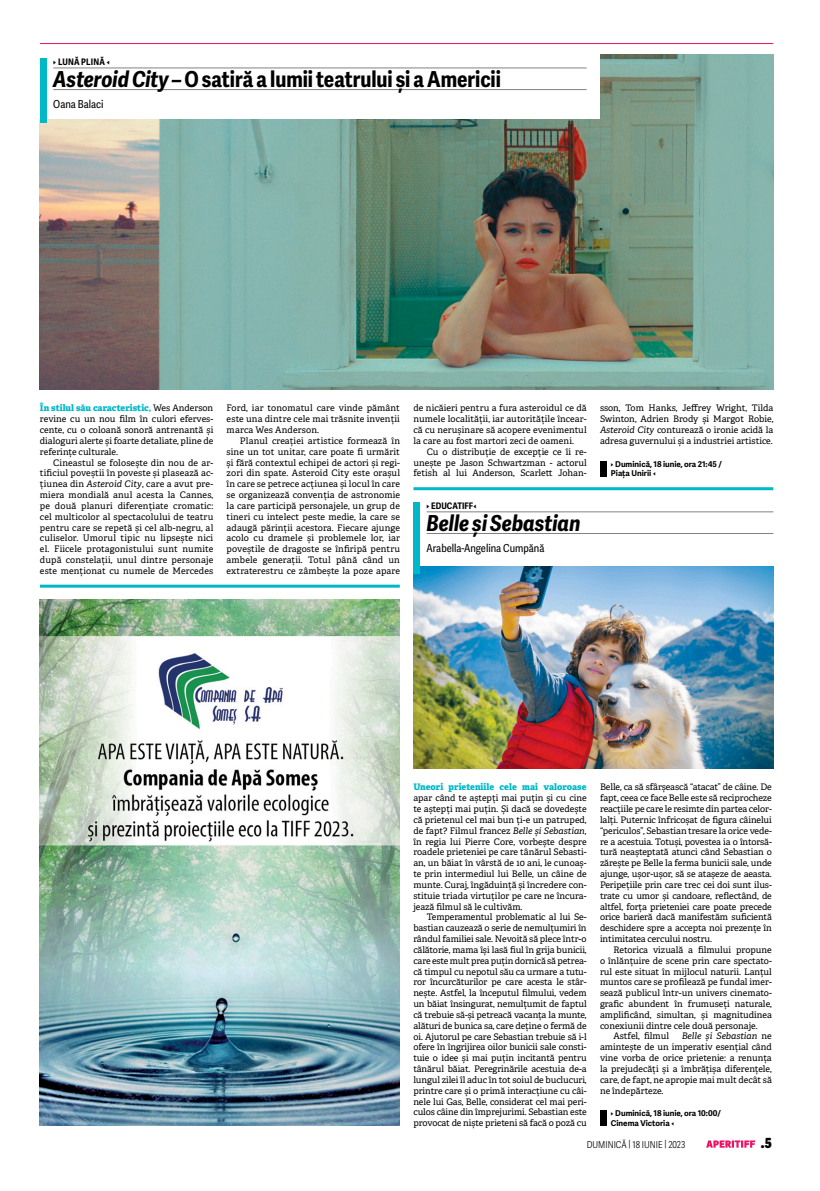
<style>
.page{position:relative;width:820px;height:1191px;background:#fff}
.page>*{position:absolute;margin:0;border:0;box-sizing:border-box;transform-origin:0 0}
.t1{font:700 22px "Adelle Sans Cnd";color:#000}
.t2{font:italic 700 22px "Adelle Sans Cnd";color:#000}
.t3{font:14px "Adelle Sans Cnd Hv";color:#000}
.t4{font:11px "Adelle Sans Cnd";color:#000}
.t5{font:9.5px "Adelle Sans Cnd Lt";color:#000}
.t6{font:9px/10.8px "Adelle";color:#000;text-align:justify}
.t7{font:800 9px "Adelle";color:#00b8c7}
.t8{font:700 9px "Adelle Sans Cnd";color:#000}
.t9{font:700 8px/9.6px "Adelle Sans";color:#000}
.s1{font-style:italic}
.s2{font-weight:800;color:#00b8c7}
</style>
<div class="page">
<hr style="left:40px;top:43px;width:733px;height:1px;background:#ed1064">
<svg style="left:706px;top:1140px;width:48px;height:7px"></svg>
<img style="left:413px;top:567px;width:360px;height:201px">
<img style="left:40px;top:54px;width:733px;height:336px">
<div style="left:34px;top:49px;width:565px;height:70px;background:#fff"></div>
<img style="left:40px;top:599px;width:359px;height:526px">
<hr style="left:40px;top:584px;width:359px;height:3px;background:#00b8c7">
<div style="left:599px;top:461px;width:6px;height:15px;background:#000"></div>
<div style="left:40px;top:59px;width:6px;height:64px;background:#00b8c7"></div>
<hr style="left:53px;top:68px;width:533px;height:1px;background:#7f8284">
<hr style="left:53px;top:89px;width:533px;height:1px;background:#7f8284">
<div style="left:599px;top:1110px;width:7px;height:15px;background:#000"></div>
<div style="left:413px;top:502px;width:6px;height:72px;background:#00b8c7"></div>
<hr style="left:426px;top:511px;width:347px;height:1px;background:#7f8284">
<hr style="left:426px;top:533px;width:347px;height:1px;background:#7f8284">
<hr style="left:413px;top:487px;width:360px;height:3px;background:#00b8c7">
<p class="t8" style="left:53px;top:55px;width:58px">I LUNĂ PLINĂ L</p>
<h1 class="t1" style="left:53px;top:63px;width:449px"><span class="s1">Asteroid City –</span>O satiră a lumii teatrului și a Americii</h1>
<p class="t4" style="left:53px;top:96px;width:52px">Oana Balaci</p>
<p class="t6" style="left:40px;top:403px;width:175px"><span class="s2">În stilul său caracteristic,</span> Wes Anderson revine cu un nou film în culori eferves&shy;cente, cu o coloană sonoră antrenantă și dialoguri alerte și foarte detaliate, pline de referințe culturale.</p>
<p class="t6" style="left:40px;top:457px;width:175px;text-indent:13px">Cineastul se folosește din nou de ar&shy;tificiul poveștii în poveste și plasează ac&shy;țiunea din <span class="s1">Asteroid City</span>, care a avut pre&shy;miera mondială anul acesta la Cannes, pe două planuri diferențiate cromatic: cel multicolor al spectacolului de teatru pentru care se repetă și cel alb-negru, al culiselor. Umorul tipic nu lipsește nici el. Fiicele protagonistului sunt numite după constelații, unul dintre personaje este menționat cu numele de Mercedes</p>
<p class="t6" style="left:226px;top:403px;width:175px">Ford, iar tonomatul care vinde pământ este una dintre cele mai trăsnite invenții marca Wes Anderson.</p>
<p class="t6" style="left:226px;top:435px;width:175px;text-indent:13px">Planul creației artistice formează în sine un tot unitar, care poate fi urmărit și fără contextul echipei de actori și regi&shy;zori din spate. Asteroid City este orașul în care se petrece acțiunea și locul în care se organizează convenția de astronomie la care participă personajele, un grup de tineri cu intelect peste medie, la care se adaugă părinții acestora. Fiecare ajunge acolo cu dramele și problemele lor, iar poveștile de dragoste se înfiripă pentru ambele generații. Totul până când un extraterestru ce zâmbește la poze apare</p>
<p class="t6" style="left:413px;top:403px;width:175px">de nicăieri pentru a fura asteroidul ce dă numele localității, iar autoritățile încear&shy;că cu nerușinare să acopere evenimentul la care au fost martori zeci de oameni.</p>
<p class="t6" style="left:413px;top:446px;width:175px;text-indent:13px">Cu o distribuție de excepție ce îi re&shy;unește pe Jason Schwartzman - actorul fetish al lui Anderson, Scarlett Johan-</p>
<p class="t8" style="left:426px;top:499px;width:51px">I EDUCATIFFL</p>
<h1 class="t2" style="left:426px;top:506px;width:155px">Belle și Sebastian</h1>
<p class="t4" style="left:426px;top:540px;width:119px">Arabella-Angelina Cumpănă</p>
<p class="t6" style="left:599px;top:403px;width:175px">sson, Tom Hanks, Jeffrey Wright, Tilda Swinton, Adrien Brody și Margot Robie, <span class="s1">Asteroid City</span> conturează o ironie acidă la adresa guvernului și a industriei artistice.</p>
<p class="t9" style="left:610px;top:459px;width:112px">I Duminică, 18 iunie, ora 21:45 /<br>Piața Unirii L</p>
<p class="t7" style="left:413px;top:781px;width:175px">Uneori prieteniile cele mai valoroase</p>
<p class="t6" style="left:413px;top:793px;width:175px">apar când te aștepți mai puțin și cu cine te aștepți mai puțin. Și dacă se dovedește că prietenul cel mai bun ți-e un patruped, de fapt? Filmul francez <span class="s1">Belle și Sebastian, </span>în regia lui Pierre Core, vorbește despre roadele prieteniei pe care tânărul Sebasti&shy;an, un băiat în vârstă de 10 ani, le cunoaș&shy;te prin intermediul lui Belle, un câine de munte. Curaj, îngăduință și încredere con&shy;stituie triada virtuților pe care ne încura&shy;jează filmul să le cultivăm.</p>
<p class="t6" style="left:413px;top:912px;width:175px;text-indent:13px">Temperamentul problematic al lui Se&shy;bastian cauzează o serie de nemulțumiri în rândul familiei sale. Nevoită să plece într-o călătorie, mama își lasă fiul în grija bunicii, care este mult prea puțin dornică să petrea&shy;că timpul cu nepotul său ca urmare a tutu&shy;ror încurcăturilor pe care acesta le stâr&shy;nește. Astfel, la începutul filmului, vedem un băiat însingurat, nemulțumit de faptul că trebuie să-și petreacă vacanța la munte, alături de bunica sa, care deține o fermă de oi. Ajutorul pe care Sebastian trebuie să i-l ofere în îngrijirea oilor bunicii sale consti&shy;tuie o idee și mai puțin incitantă pentru tânărul băiat. Peregrinările acestuia de-a lungul zilei îl aduc în tot soiul de buclucuri, printre care și o primă interacțiune cu câi&shy;nele lui Gas, Belle, considerat cel mai peri&shy;culos câine din împrejurimi. Sebastian este provocat de niște prieteni să facă o poză cu</p>
<p class="t6" style="left:599px;top:782px;width:173px">Belle, ca să sfârșească “atacat” de câine. De fapt, ceea ce face Belle este să reciprocheze reacțiile pe care le resimte din partea celor&shy;lalți. Puternic înfricoșat de figura câinelui “periculos”, Sebastian tresare la orice vede&shy;re a acestuia. Totuși, povestea ia o întorsă&shy;tură neașteptată atunci când Sebastian o zărește pe Belle la ferma bunicii sale, unde ajunge, ușor-ușor, să se atașeze de aeasta.<br>Peripețiile prin care trec cei doi sunt ilus&shy;trate cu umor și candoare, reflectând, de altfel, forța prieteniei care poate precede orice barieră dacă manifestăm suficientă deschidere spre a accepta noi prezențe în intimitatea cercului nostru.</p>
<p class="t6" style="left:613px;top:944px;width:160px">Retorica vizuală a filmului propune</p>
<p class="t6" style="left:599px;top:955px;width:173px">o înlănțuire de scene prin care spectato-</p>
<p class="t6" style="left:599px;top:966px;width:173px">rul este situat în mijlocul naturii. Lanțul</p>
<p class="t6" style="left:599px;top:977px;width:173px">muntos care se profilează pe fundal imer-</p>
<p class="t6" style="left:599px;top:987px;width:173px">sează publicul într-un univers cinemato-</p>
<p class="t6" style="left:599px;top:998px;width:173px">grafic abundent în frumuseți naturale,</p>
<p class="t6" style="left:599px;top:1009px;width:173px">amplificând, simultan, și magnitudinea</p>
<p class="t6" style="left:599px;top:1020px;width:159px">conexiunii dintre cele două personaje.</p>
<p class="t6" style="left:613px;top:1031px;width:57px">Astfel, filmul</p>
<p class="t6" style="left:599px;top:1031px;width:173px;text-indent:82px"><span class="s1">Belle și Sebastian</span> ne amintește de un imperativ esențial când vine vorba de orice prietenie: a renunța la prejudecăți și a îmbrățișa diferențele, care, de fapt, ne apropie mai mult decât să ne îndepărteze.</p>
<p class="t9" style="left:610px;top:1108px;width:111px">I Duminică, 18 iunie, ora 10:00/<br>Cinema Victoria L</p>
<p class="t5" style="left:586px;top:1137px;width:100px">DUMINICĂ | 18 IUNIE | 2023</p>
<h2 class="t3" style="left:760px;top:1132px;width:12px">.5</h2>
</div>
